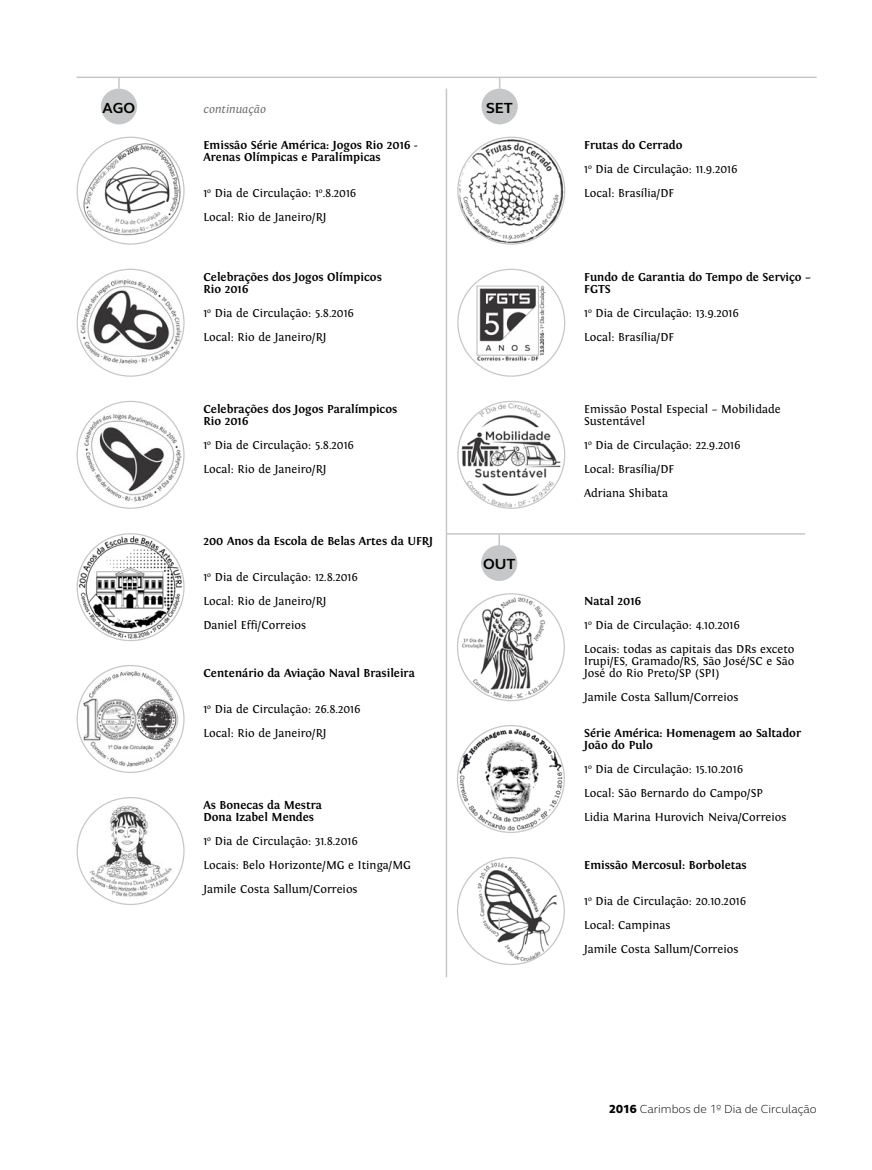
<style>
.page{position:relative;width:872px;height:1170px;background:#fff}
.page>*{position:absolute;margin:0;border:0;box-sizing:border-box;transform-origin:0 0}
.t1{font:700 15px "FS Elliot";color:#000}
.t2{font:12px/24px "Fontin";color:#000}
.t3{font:700 12px/12px "Fontin";color:#000}
.t4{font:300 12px "FS Elliot";color:#000}
.t5{font:italic 12px "Fontin";color:#707172}
.s1{font-weight:700}
.s2{font-weight:800}
</style>
<div class="page">
<img style="left:83px;top:140px;width:98px;height:99px">
<img style="left:458px;top:137px;width:106px;height:107px;border-radius:53px">
<img style="left:457px;top:593px;width:107px;height:107px;border-radius:53px">
<img style="left:457px;top:725px;width:107px;height:107px;border-radius:53px">
<img style="left:457px;top:857px;width:107px;height:107px;border-radius:53px">
<img style="left:458px;top:269px;width:106px;height:107px;border-radius:53px">
<img style="left:458px;top:401px;width:106px;height:107px;border-radius:53px">
<img style="left:80px;top:269px;width:103px;height:103px">
<img style="left:82px;top:406px;width:101px;height:102px">
<img style="left:77px;top:533px;width:107px;height:107px;border-radius:53px">
<img style="left:82px;top:670px;width:97px;height:97px">
<img style="left:77px;top:797px;width:107px;height:107px;border-radius:53px">
<div style="left:101px;top:89px;width:36px;height:35px;background:#c6c7c8;border-radius:50%"></div>
<div style="left:481px;top:89px;width:37px;height:35px;background:#c6c7c8;border-radius:50%"></div>
<div style="left:481px;top:545px;width:36px;height:36px;background:#c6c7c8;border-radius:50%"></div>
<svg style="left:118px;top:78px;width:2px;height:11px"></svg>
<svg style="left:498px;top:534px;width:2px;height:11px"></svg>
<svg style="left:498px;top:654px;width:2px;height:11px"></svg>
<svg style="left:498px;top:785px;width:2px;height:12px"></svg>
<svg style="left:498px;top:917px;width:2px;height:12px"></svg>
<hr style="left:446px;top:533px;width:359px;height:1px;background:#c6c7c8">
<hr style="left:77px;top:77px;width:739px;height:1px;background:#c6c7c8">
<hr style="left:446px;top:89px;width:1px;height:888px;background:#c6c7c8">
<p class="t1" style="left:102px;top:97px;width:34px">AGO</p>
<p class="t1" style="left:486px;top:97px;width:28px">SET</p>
<p class="t5" style="left:203px;top:102px;width:64px">continuação</p>
<p class="t3" style="left:203px;top:138px;width:216px">Emissão Série América: Jogos Rio 2016 -<br>Arenas Olímpicas e Paralímpicas</p>
<p class="t2" style="left:203px;top:180px;width:154px">1<sup>o</sup> Dia de Circulação: 1<sup>o</sup>.8.2016<br>Local: Rio de Janeiro/RJ</p>
<p class="t3" style="left:203px;top:270px;width:180px">Celebrações dos Jogos Olímpicos<br>Rio 2016</p>
<p class="t2" style="left:203px;top:300px;width:152px">1<sup>o</sup> Dia de Circulação: 5.8.2016<br>Local: Rio de Janeiro/RJ</p>
<p class="t3" style="left:203px;top:402px;width:195px">Celebrações dos Jogos Paralímpicos<br>Rio 2016</p>
<p class="t2" style="left:203px;top:432px;width:152px">1<sup>o</sup> Dia de Circulação: 5.8.2016<br>Local: Rio de Janeiro/RJ</p>
<p class="t3" style="left:203px;top:534px;width:231px">200 Anos da Escola de Belas Artes da UFRJ</p>
<p class="t2" style="left:203px;top:564px;width:156px">1<sup>o</sup> Dia de Circulação: 12.8.2016<br>Local: Rio de Janeiro/RJ<br>Daniel Effi/Correios</p>
<p class="t3" style="left:203px;top:666px;width:213px">Centenário da Aviação Naval Brasileira</p>
<p class="t2" style="left:203px;top:696px;width:159px">1<sup>o</sup> Dia de Circulação: 26.8.2016<br>Local: Rio de Janeiro/RJ</p>
<p class="t3" style="left:203px;top:798px;width:120px">As Bonecas da Mestra<br>Dona Izabel Mendes</p>
<p class="t2" style="left:203px;top:828px;width:209px">1<sup>o</sup> Dia de Circulação: 31.8.2016<br>Locais: Belo Horizonte/MG e Itinga/MG<br>Jamile Costa Sallum/Correios</p>
<p class="t1" style="left:483px;top:553px;width:34px">OUT</p>
<p class="t2" style="left:584px;top:132px;width:155px"><span class="s1">Frutas do Cerrado<br></span>1<sup>o</sup> Dia de Circulação: 11.9.2016<br>Local: Brasília/DF</p>
<p class="t3" style="left:584px;top:270px;width:228px">Fundo de Garantia do Tempo de Serviço –<br>FGTS</p>
<p class="t2" style="left:584px;top:300px;width:156px">1<sup>o</sup> Dia de Circulação: 13.9.2016<br>Local: Brasília/DF</p>
<p class="t2" style="left:584px;top:402px;width:198px;line-height:12px">Emissão Postal Especial – Mobilidade<br>Sustentável</p>
<p class="t2" style="left:584px;top:432px;width:158px">1<sup>o</sup> Dia de Circulação: 22.9.2016<br>Local: Brasília/DF<br>Adriana Shibata</p>
<p class="t2" style="left:584px;top:588px;width:212px"><span class="s1">Natal 2016<br></span>1<sup>o</sup> Dia de Circulação: 4.10.2016<br>Locais: todas as capitais das DRs exceto</p>
<p class="t2" style="left:584px;top:654px;width:212px;line-height:12px">Irupi/ES, Gramado/RS, São José/SC e São<br>José do Rio Preto/SP (SPI)</p>
<p class="t2" style="left:584px;top:684px;width:156px">Jamile Costa Sallum/Correios</p>
<p class="t3" style="left:584px;top:726px;width:218px">Série América: Homenagem ao Saltador<br>João do Pulo</p>
<p class="t2" style="left:584px;top:756px;width:204px">1<sup>o</sup> Dia de Circulação: 15.10.2016<br>Local: São Bernardo do Campo/SP<br>Lidia Marina Hurovich Neiva/Correios</p>
<p class="t3" style="left:584px;top:858px;width:164px">Emissão Mercosul: Borboletas</p>
<p class="t2" style="left:584px;top:888px;width:163px">1<sup>o</sup> Dia de Circulação: 20.10.2016<br>Local: Campinas<br>Jamile Costa Sallum/Correios</p>
<p class="t4" style="left:609px;top:1100px;width:209px"><span class="s2">2016</span> Carimbos de 1º Dia de Circulação</p>
</div>
